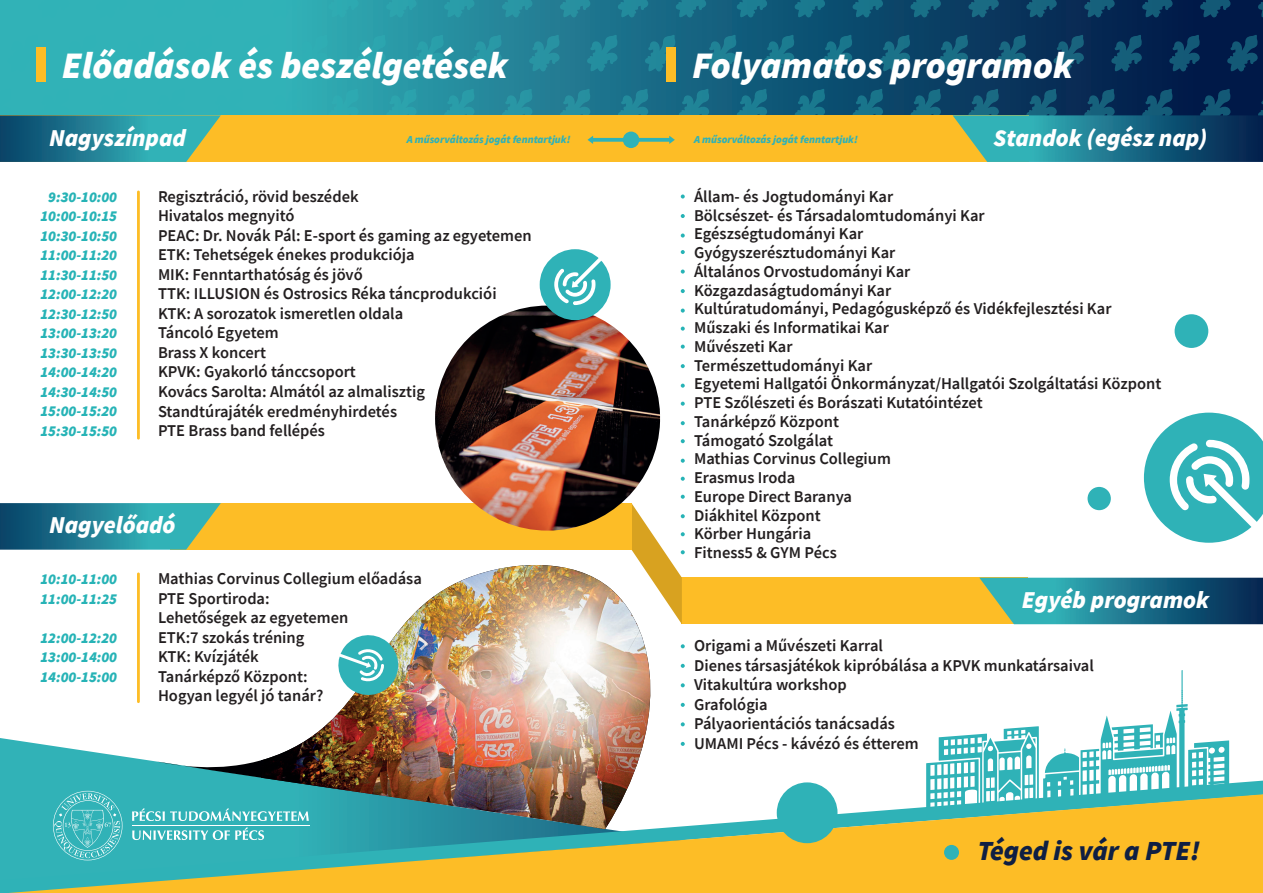
<style>
.page{position:relative;width:1263px;height:893px;background:#fff}
.page>*{position:absolute;margin:0;border:0;box-sizing:border-box;transform-origin:0 0}
.t1{font:italic 900 37.2px "Source Sans Pro";color:#fff}
.t2{font:italic 900 27.45px "Source Sans Pro";color:#0f1f43}
.t3{font:italic 900 24.15px "Source Sans Pro";color:#fff}
.t4{font:600 16.5px/19.5px "Source Sans Pro";color:#231f20}
.t5{font:italic 900 15px/19.5px "Source Sans Pro";color:#26b3b6;text-align:center}
.t6{font:italic 900 10.65px "Source Sans Pro";color:#2fb2b7}
</style>
<div class="page">
<svg style="left:0;top:0;width:1263px;height:115px;background:#1b6f88"></svg>
<svg style="left:0;top:738px;width:683px;height:41px"></svg>
<svg style="left:0;top:779px;width:1263px;height:14px"></svg>
<svg style="left:926px;top:670px;width:303px;height:123px"></svg>
<svg style="left:0;top:793px;width:1263px;height:100px;background:#babb60"></svg>
<svg style="left:53px;top:791px;width:69px;height:69px;background:#4dbcc0"></svg>
<hr style="left:132px;top:825px;width:178px;height:1px;background:#fff">
<svg style="left:132px;top:808px;width:25px;height:13px"></svg>
<svg style="left:132px;top:827px;width:132px;height:13px;background:#71c9cd"></svg>
<svg style="left:38px;top:0;width:31px;height:18px"></svg>
<svg style="left:96px;top:0;width:31px;height:18px"></svg>
<svg style="left:154px;top:0;width:31px;height:18px"></svg>
<svg style="left:8px;top:35px;width:30px;height:37px"></svg>
<svg style="left:66px;top:35px;width:30px;height:37px"></svg>
<svg style="left:124px;top:35px;width:30px;height:37px"></svg>
<svg style="left:212px;top:0;width:31px;height:18px"></svg>
<svg style="left:270px;top:0;width:31px;height:18px"></svg>
<svg style="left:328px;top:0;width:31px;height:18px"></svg>
<svg style="left:386px;top:0;width:31px;height:18px"></svg>
<svg style="left:181px;top:35px;width:31px;height:37px"></svg>
<svg style="left:239px;top:35px;width:31px;height:37px"></svg>
<svg style="left:297px;top:35px;width:31px;height:37px"></svg>
<svg style="left:355px;top:35px;width:31px;height:37px"></svg>
<svg style="left:270px;top:89px;width:31px;height:26px"></svg>
<svg style="left:328px;top:89px;width:31px;height:26px"></svg>
<svg style="left:444px;top:0;width:31px;height:18px"></svg>
<svg style="left:502px;top:0;width:31px;height:18px"></svg>
<svg style="left:560px;top:0;width:31px;height:18px"></svg>
<svg style="left:618px;top:0;width:30px;height:18px"></svg>
<svg style="left:676px;top:0;width:30px;height:18px"></svg>
<svg style="left:413px;top:35px;width:31px;height:37px"></svg>
<svg style="left:471px;top:35px;width:31px;height:37px"></svg>
<svg style="left:529px;top:35px;width:31px;height:37px"></svg>
<svg style="left:587px;top:35px;width:31px;height:37px"></svg>
<svg style="left:645px;top:35px;width:31px;height:37px"></svg>
<svg style="left:386px;top:89px;width:31px;height:26px"></svg>
<svg style="left:444px;top:89px;width:31px;height:26px"></svg>
<svg style="left:502px;top:89px;width:31px;height:26px"></svg>
<svg style="left:560px;top:89px;width:31px;height:26px"></svg>
<svg style="left:618px;top:89px;width:30px;height:26px"></svg>
<svg style="left:736px;top:0;width:31px;height:18px"></svg>
<svg style="left:794px;top:0;width:31px;height:18px"></svg>
<svg style="left:852px;top:0;width:31px;height:18px"></svg>
<svg style="left:706px;top:35px;width:31px;height:37px"></svg>
<svg style="left:764px;top:35px;width:30px;height:37px"></svg>
<svg style="left:822px;top:35px;width:30px;height:37px"></svg>
<svg style="left:679px;top:89px;width:30px;height:26px"></svg>
<svg style="left:736px;top:89px;width:31px;height:26px"></svg>
<svg style="left:794px;top:89px;width:31px;height:26px"></svg>
<svg style="left:910px;top:0;width:31px;height:18px"></svg>
<svg style="left:968px;top:0;width:31px;height:18px"></svg>
<svg style="left:1026px;top:0;width:31px;height:18px"></svg>
<svg style="left:1084px;top:0;width:31px;height:18px"></svg>
<svg style="left:879px;top:35px;width:31px;height:37px"></svg>
<svg style="left:937px;top:35px;width:31px;height:37px"></svg>
<svg style="left:995px;top:35px;width:31px;height:37px"></svg>
<svg style="left:1053px;top:35px;width:31px;height:37px"></svg>
<svg style="left:852px;top:89px;width:31px;height:26px"></svg>
<svg style="left:910px;top:89px;width:31px;height:26px"></svg>
<svg style="left:1142px;top:0;width:31px;height:18px"></svg>
<svg style="left:1200px;top:0;width:31px;height:18px"></svg>
<svg style="left:1258px;top:0;width:5px;height:18px"></svg>
<svg style="left:1111px;top:35px;width:31px;height:37px"></svg>
<svg style="left:1169px;top:35px;width:31px;height:37px"></svg>
<svg style="left:1227px;top:35px;width:31px;height:37px"></svg>
<div style="left:0;top:115px;width:1028px;height:47px;background:#fdbd26"></div>
<div style="left:682px;top:578px;width:346px;height:46px;background:#fdbd26"></div>
<div style="left:170px;top:503px;width:461px;height:47px;background:#fdbd26"></div>
<svg style="left:0;top:503px;width:221px;height:47px;background:#358b90"></svg>
<svg style="left:0;top:89px;width:243px;height:73px;background:#3f9b96"></svg>
<svg style="left:979px;top:578px;width:284px;height:46px;background:#2b7a86"></svg>
<svg style="left:952px;top:89px;width:311px;height:73px;background:#1e6077"></svg>
<div style="left:36px;top:47px;width:9px;height:35px;background:#fdbd26"></div>
<div style="left:666px;top:47px;width:9px;height:35px;background:#fdbd26"></div>
<svg style="left:681px;top:194px;width:4px;height:5px"></svg>
<svg style="left:681px;top:214px;width:4px;height:4px"></svg>
<svg style="left:681px;top:234px;width:4px;height:4px"></svg>
<svg style="left:681px;top:250px;width:4px;height:4px"></svg>
<svg style="left:681px;top:270px;width:4px;height:4px"></svg>
<svg style="left:681px;top:289px;width:4px;height:4px"></svg>
<svg style="left:681px;top:309px;width:4px;height:4px"></svg>
<svg style="left:681px;top:327px;width:4px;height:4px"></svg>
<svg style="left:681px;top:345px;width:4px;height:4px"></svg>
<svg style="left:681px;top:364px;width:4px;height:4px"></svg>
<svg style="left:681px;top:384px;width:4px;height:4px"></svg>
<svg style="left:681px;top:402px;width:4px;height:4px"></svg>
<svg style="left:681px;top:421px;width:4px;height:4px"></svg>
<svg style="left:681px;top:439px;width:4px;height:4px"></svg>
<svg style="left:681px;top:459px;width:4px;height:4px"></svg>
<svg style="left:681px;top:477px;width:4px;height:4px"></svg>
<svg style="left:631px;top:495px;width:54px;height:129px"></svg>
<svg style="left:681px;top:644px;width:4px;height:4px"></svg>
<svg style="left:681px;top:664px;width:4px;height:4px"></svg>
<svg style="left:681px;top:683px;width:4px;height:4px"></svg>
<svg style="left:681px;top:703px;width:4px;height:4px"></svg>
<svg style="left:681px;top:722px;width:4px;height:4px"></svg>
<svg style="left:681px;top:742px;width:4px;height:4px"></svg>
<hr style="left:137px;top:191px;width:3px;height:249px;background:#fdbd26">
<hr style="left:137px;top:572px;width:3px;height:131px;background:#fdbd26">
<svg style="left:157px;top:557px;width:512px;height:272px"></svg>
<div style="left:623px;top:132px;width:16px;height:16px;background:#2fb2b7;border-radius:50%"></div>
<div style="left:1087px;top:487px;width:24px;height:23px;background:#2fb2b7;border-radius:50%"></div>
<div style="left:1174px;top:314px;width:34px;height:34px;background:#2fb2b7;border-radius:50%"></div>
<img style="left:261px;top:565px;width:408px;height:264px">
<img style="left:435px;top:306px;width:225px;height:225px;border-radius:112px">
<div style="left:540px;top:249px;width:71px;height:71px;background:#2fb2b7;border-radius:50%"></div>
<div style="left:777px;top:782px;width:60px;height:61px;background:#2fb2b7;border-radius:50%"></div>
<div style="left:944px;top:845px;width:15px;height:15px;background:#2fb2b7;border-radius:50%"></div>
<svg style="left:1144px;top:413px;width:119px;height:130px"></svg>
<img style="left:335px;top:631px;width:67px;height:68px">
<svg style="left:587px;top:136px;width:88px;height:8px"></svg>
<svg style="left:554px;top:255px;width:51px;height:50px"></svg>
<h1 class="t1" style="left:62px;top:40px;width:448px">Előadások és beszélgetések</h1>
<h1 class="t1" style="left:692px;top:40px;width:383px">Folyamatos programok</h1>
<h3 class="t3" style="left:49px;top:121px;width:138px">Nagyszínpad</h3>
<p class="t6" style="left:407px;top:132px;width:165px">A műsorváltozás jogát fenntartjuk!</p>
<p class="t6" style="left:694px;top:132px;width:165px">A műsorváltozás jogát fenntartjuk!</p>
<h3 class="t3" style="left:994px;top:121px;width:215px">Standok (egész nap)</h3>
<p class="t5" style="left:40px;top:187px;width:78px">9:30-10:00<br>10:00-10:15<br>10:30-10:50<br>11:00-11:20<br>11:30-11:50<br>12:00-12:20<br>12:30-12:50<br>13:00-13:20<br>13:30-13:50<br>14:00-14:20<br>14:30-14:50<br>15:00-15:20<br>15:30-15:50</p>
<p class="t4" style="left:158px;top:187px;width:375px">Regisztráció, rövid beszédek<br>Hivatalos megnyitó<br>PEAC: Dr. Novák Pál: E-sport és gaming az egyetemen<br>ETK: Tehetségek énekes produkciója<br>MIK: Fenntarthatóság és jövő<br>TTK: ILLUSION és Ostrosics Réka táncprodukciói<br>KTK: A sorozatok ismeretlen oldala<br>Táncoló Egyetem<br>Brass X koncert<br>KPVK: Gyakorló tánccsoport<br>Kovács Sarolta: Almától az almalisztig<br>Standtúrajáték eredményhirdetés<br>PTE Brass band fellépés</p>
<h3 class="t3" style="left:49px;top:509px;width:128px">Nagyelőadó</h3>
<p class="t5" style="left:40px;top:569px;width:78px;text-align:left">10:10-11:00<br>11:00-11:25</p>
<p class="t5" style="left:40px;top:628px;width:78px;text-align:justify">12:00-12:20<br>13:00-14:00<br>14:00-15:00</p>
<p class="t4" style="left:158px;top:569px;width:265px">Mathias Corvinus Collegium előadása<br>PTE Sportiroda:<br>Lehetőségek az egyetemen<br>ETK:7 szokás tréning<br>KTK: Kvízjáték<br>Tanárképző Központ:<br>Hogyan legyél jó tanár?</p>
<p class="t4" style="left:694px;top:187px;width:469px;line-height:18.8px">Állam- és Jogtudományi Kar<br>Bölcsészet- és Társadalomtudományi Kar<br>Egészségtudományi Kar<br>Gyógyszerésztudományi Kar<br>Általános Orvostudományi Kar<br>Közgazdaságtudományi Kar<br>Kultúratudományi, Pedagógusképző és Vidékfejlesztési Kar<br>Műszaki és Informatikai Kar<br>Művészeti Kar<br>Természettudományi Kar<br>Egyetemi Hallgatói Önkormányzat/Hallgatói Szolgáltatási Központ<br>PTE Szőlészeti és Borászati Kutatóintézet<br>Tanárképző Központ<br>Támogató Szolgálat<br>Mathias Corvinus Collegium<br>Erasmus Iroda<br>Europe Direct Baranya<br>Diákhitel Központ<br>Körber Hungária<br>Fitness5 &amp; GYM Pécs</p>
<h3 class="t3" style="left:1022px;top:583px;width:189px">Egyéb programok</h3>
<p class="t4" style="left:694px;top:636px;width:401px">Origami a Művészeti Karral<br>Dienes társasjátékok kipróbálása a KPVK munkatársaival<br>Vitakultúra workshop<br>Grafológia<br>Pályaorientációs tanácsadás<br>UMAMI Pécs - kávézó és étterem</p>
<h2 class="t2" style="left:977px;top:832px;width:224px">Téged is vár a PTE!</h2>
</div>
